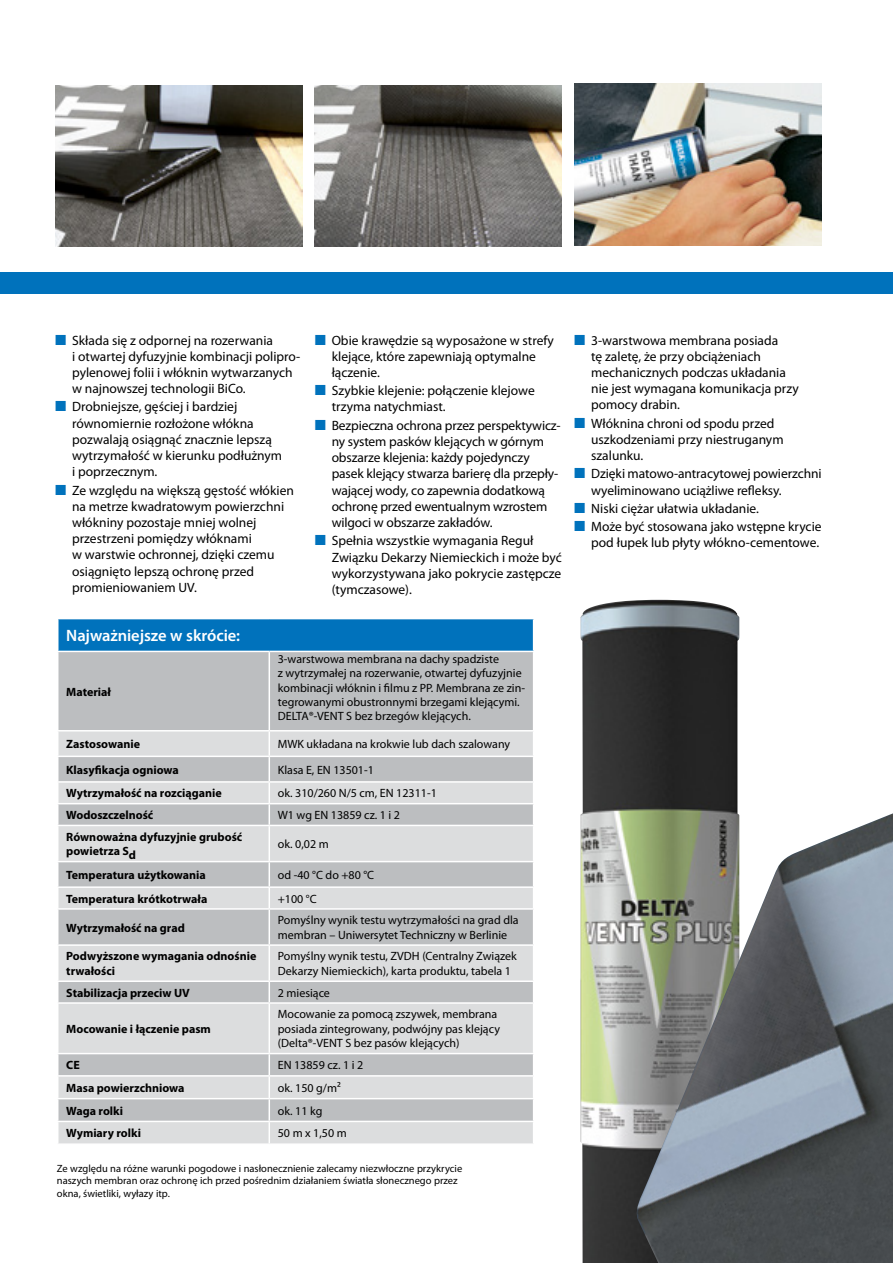
<style>
.page{position:relative;width:893px;height:1263px;background:#fff}
.page>*{position:absolute;margin:0;border:0;box-sizing:border-box;transform-origin:0 0}
.t1{font:600 16.5px "Myriad Pro";letter-spacing:-.005em;color:#fff}
.t2{font:13.5px/16.2px "Myriad Pro Doerken";color:#000}
.t3{font:12px/14.4px "Myriad Pro Doerken";color:#000}
.t4{font:700 12px/14.4px "Myriad Pro Doerken";color:#000}
.t5{font:10.5px/12.6px "Myriad Pro";color:#000}
.s1{color:#0072bc}
</style>
<div class="page">
<img style="left:574px;top:84px;width:248px;height:162px">
<div style="left:0;top:272px;width:893px;height:21px;background:#0072bc"></div>
<div style="left:58px;top:619px;width:476px;height:32px;background:#0072bc"></div>
<div style="left:59px;top:652px;width:474px;height:78px;background:#bcbec0"></div>
<svg style="left:59px;top:731px;width:474px;height:412px;background:#cfd0d1"></svg>
<hr style="left:57px;top:619px;width:2px;height:32px;background:#fff">
<hr style="left:533px;top:619px;width:1px;height:32px;background:#fff">
<hr style="left:269px;top:652px;width:1px;height:78px;background:#fff">
<hr style="left:57px;top:756px;width:212px;height:1px;background:#fff">
<hr style="left:269px;top:756px;width:265px;height:1px;background:#fff">
<hr style="left:57px;top:781px;width:212px;height:2px;background:#fff">
<hr style="left:269px;top:781px;width:265px;height:2px;background:#fff">
<hr style="left:57px;top:803px;width:212px;height:1px;background:#fff">
<svg style="left:269px;top:731px;width:1px;height:94px"></svg>
<hr style="left:269px;top:803px;width:265px;height:1px;background:#fff">
<hr style="left:57px;top:825px;width:212px;height:1px;background:#fff">
<hr style="left:269px;top:826px;width:1px;height:35px;background:#fff">
<hr style="left:269px;top:825px;width:265px;height:1px;background:#fff">
<hr style="left:57px;top:861px;width:212px;height:1px;background:#fff">
<hr style="left:269px;top:861px;width:265px;height:1px;background:#fff">
<hr style="left:57px;top:886px;width:212px;height:2px;background:#fff">
<svg style="left:269px;top:862px;width:1px;height:46px"></svg>
<hr style="left:269px;top:886px;width:265px;height:2px;background:#fff">
<hr style="left:57px;top:908px;width:212px;height:2px;background:#fff">
<hr style="left:269px;top:910px;width:1px;height:34px;background:#fff">
<hr style="left:269px;top:908px;width:265px;height:2px;background:#fff">
<hr style="left:57px;top:944px;width:212px;height:2px;background:#fff">
<hr style="left:57px;top:980px;width:212px;height:2px;background:#fff">
<hr style="left:269px;top:946px;width:1px;height:34px;background:#fff">
<svg style="left:269px;top:982px;width:1px;height:20px"></svg>
<hr style="left:269px;top:944px;width:265px;height:2px;background:#fff">
<hr style="left:269px;top:980px;width:265px;height:2px;background:#fff">
<hr style="left:57px;top:1002px;width:212px;height:2px;background:#fff">
<hr style="left:269px;top:1004px;width:1px;height:49px;background:#fff">
<hr style="left:269px;top:1002px;width:265px;height:2px;background:#fff">
<hr style="left:57px;top:1053px;width:212px;height:1px;background:#fff">
<hr style="left:269px;top:1053px;width:265px;height:1px;background:#fff">
<hr style="left:57px;top:1075px;width:212px;height:1px;background:#fff">
<hr style="left:269px;top:1075px;width:265px;height:1px;background:#fff">
<hr style="left:57px;top:1098px;width:212px;height:1px;background:#fff">
<hr style="left:269px;top:1098px;width:265px;height:1px;background:#fff">
<hr style="left:57px;top:1121px;width:212px;height:1px;background:#fff">
<svg style="left:269px;top:1054px;width:1px;height:89px"></svg>
<hr style="left:269px;top:1121px;width:265px;height:1px;background:#fff">
<img style="left:580px;top:600px;width:159px;height:663px">
<img style="left:636px;top:813px;width:257px;height:450px">
<img style="left:55px;top:85px;width:247px;height:162px">
<img style="left:314px;top:85px;width:248px;height:162px">
<p class="t2" style="left:72px;top:332px;width:230px;text-indent:-17px"><span class="s1">■</span> Składa się z odpornej na rozerwania<br>i otwartej dyfuzyjnie kombinacji polipro&shy;pylenowej folii i włóknin wytwarzanych w najnowszej technologii BiCo.</p>
<p class="t2" style="left:72px;top:399px;width:212px;text-indent:-17px"><span class="s1">■</span> Drobniejsze, gęściej i bardziej równomiernie rozłożone włókna pozwalają osiągnąć znacznie lepszą wytrzymałość w kierunku podłużnym i poprzecznym.</p>
<p class="t2" style="left:72px;top:482px;width:223px;text-indent:-17px"><span class="s1">■</span> Ze względu na większą gęstość włókien na metrze kwadratowym powierzchni włókniny pozostaje mniej wolnej przestrzeni pomiędzy włóknami<br>w warstwie ochronnej, dzięki czemu osiągnięto lepszą ochronę przed promieniowaniem UV.</p>
<p class="t1" style="left:66px;top:625px;width:175px">Najważniejsze w skrócie:</p>
<p class="t2" style="left:332px;top:332px;width:224px;text-indent:-17px"><span class="s1">■</span> Obie krawędzie są wyposażone w strefy klejące, które zapewniają optymalne łączenie.</p>
<p class="t2" style="left:332px;top:382px;width:205px;text-indent:-17px"><span class="s1">■</span> Szybkie klejenie: połączenie klejowe trzyma natychmiast.</p>
<p class="t2" style="left:332px;top:417px;width:231px;text-indent:-17px"><span class="s1">■</span> Bezpieczna ochrona przez perspektywicz&shy;ny system pasków klejących w górnym obszarze klejenia: każdy pojedynczy pasek klejący stwarza barierę dla przepły&shy;wającej wody, co zapewnia dodatkową ochronę przed ewentualnym wzrostem wilgoci w obszarze zakładów.</p>
<p class="t2" style="left:332px;top:532px;width:232px;text-indent:-17px"><span class="s1">■</span> Spełnia wszystkie wymagania Reguł Związku Dekarzy Niemieckich i może być wykorzystywana jako pokrycie zastępcze (tymczasowe).</p>
<p class="t4" style="left:66px;top:684px;width:46px">Materiał</p>
<p class="t3" style="left:278px;top:651px;width:249px">3-warstwowa membrana na dachy spadziste<br>z wytrzymałej na rozerwanie, otwartej dyfuzyjnie kombinacji włóknin i filmu z PP. Membrana ze zin&shy;tegrowanymi obustronnymi brzegami klejącymi.<br>DELTA®-VENT S bez brzegów klejących.</p>
<p class="t4" style="left:66px;top:736px;width:75px">Zastosowanie</p>
<p class="t3" style="left:278px;top:737px;width:234px">MWK układana na krokwie lub dach szalowany</p>
<p class="t4" style="left:66px;top:762px;width:114px">Klasyfikacja ogniowa</p>
<p class="t3" style="left:278px;top:762px;width:98px">Klasa E, EN 13501-1</p>
<p class="t4" style="left:66px;top:786px;width:157px">Wytrzymałość na rozciąganie</p>
<p class="t3" style="left:278px;top:786px;width:161px">ok. 310/260 N/5 cm, EN 12311-1</p>
<p class="t4" style="left:66px;top:807px;width:89px">Wodoszczelność</p>
<p class="t3" style="left:278px;top:808px;width:124px">W1 wg EN 13859 cz. 1 i 2</p>
<p class="t4" style="left:66px;top:829px;width:178px">Równoważna dyfuzyjnie grubość powietrza Sd</p>
<p class="t3" style="left:278px;top:837px;width:52px">ok. 0,02 m</p>
<p class="t4" style="left:66px;top:867px;width:141px">Temperatura użytkowania</p>
<p class="t3" style="left:278px;top:867px;width:98px">od -40 °C do +80 °C</p>
<p class="t4" style="left:66px;top:891px;width:143px">Temperatura krótkotrwała</p>
<p class="t3" style="left:278px;top:891px;width:40px">+100 °C</p>
<p class="t4" style="left:66px;top:920px;width:120px">Wytrzymałość na grad</p>
<p class="t3" style="left:278px;top:913px;width:242px">Pomyślny wynik testu wytrzymałości na grad dla membran – Uniwersytet Techniczny w Berlinie</p>
<p class="t4" style="left:66px;top:949px;width:192px">Podwyższone wymagania odnośnie trwałości</p>
<p class="t3" style="left:278px;top:949px;width:241px">Pomyślny wynik testu, ZVDH (Centralny Związek<br>Dekarzy Niemieckich), karta produktu, tabela 1</p>
<p class="t4" style="left:66px;top:985px;width:125px">Stabilizacja przeciw UV</p>
<p class="t3" style="left:278px;top:985px;width:54px">2 miesiące</p>
<p class="t4" style="left:66px;top:1021px;width:146px">Mocowanie i łączenie pasm</p>
<p class="t3" style="left:278px;top:1007px;width:224px">Mocowanie za pomocą zszywek, membrana posiada zintegrowany, podwójny pas klejący (Delta®-VENT S bez pasów klejących)</p>
<p class="t4" style="left:66px;top:1057px;width:15px">CE</p>
<p class="t3" style="left:278px;top:1058px;width:87px">EN 13859 cz. 1 i 2</p>
<p class="t4" style="left:66px;top:1080px;width:120px">Masa powierzchniowa</p>
<p class="t3" style="left:278px;top:1080px;width:64px">ok. 150 g/m²</p>
<p class="t4" style="left:66px;top:1103px;width:58px">Waga rolki</p>
<p class="t3" style="left:278px;top:1103px;width:46px">ok. 11 kg</p>
<p class="t4" style="left:66px;top:1126px;width:76px">Wymiary rolki</p>
<p class="t3" style="left:278px;top:1126px;width:71px">50 m x 1,50 m</p>
<p class="t5" style="left:57px;top:1162px;width:407px">Ze względu na różne warunki pogodowe i nasłonecznienie zalecamy niezwłoczne przykrycie naszych membran oraz ochronę ich przed pośrednim działaniem światła słonecznego przez okna, świetliki, wyłazy itp.</p>
<p class="t2" style="left:591px;top:332px;width:209px;text-indent:-17px"><span class="s1">■</span> 3-warstwowa membrana posiada<br>tę zaletę, że przy obciążeniach mechanicznych podczas układania nie jest wymagana komunikacja przy pomocy drabin.</p>
<p class="t2" style="left:591px;top:415px;width:194px;text-indent:-17px"><span class="s1">■</span> Włóknina chroni od spodu przed uszkodzeniami przy niestruganym szalunku.</p>
<p class="t2" style="left:591px;top:465px;width:232px;text-indent:-17px"><span class="s1">■</span> Dzięki matowo-antracytowej powierzchni wyeliminowano uciążliwe refleksy.</p>
<p class="t2" style="left:574px;top:500px;width:186px"><span class="s1">■</span> Niski ciężar ułatwia układanie.</p>
<p class="t2" style="left:574px;top:518px;width:249px;text-align:right"><span class="s1">■</span> Może być stosowana jako wstępne krycie pod łupek lub płyty włókno-cementowe.</p>
</div>
